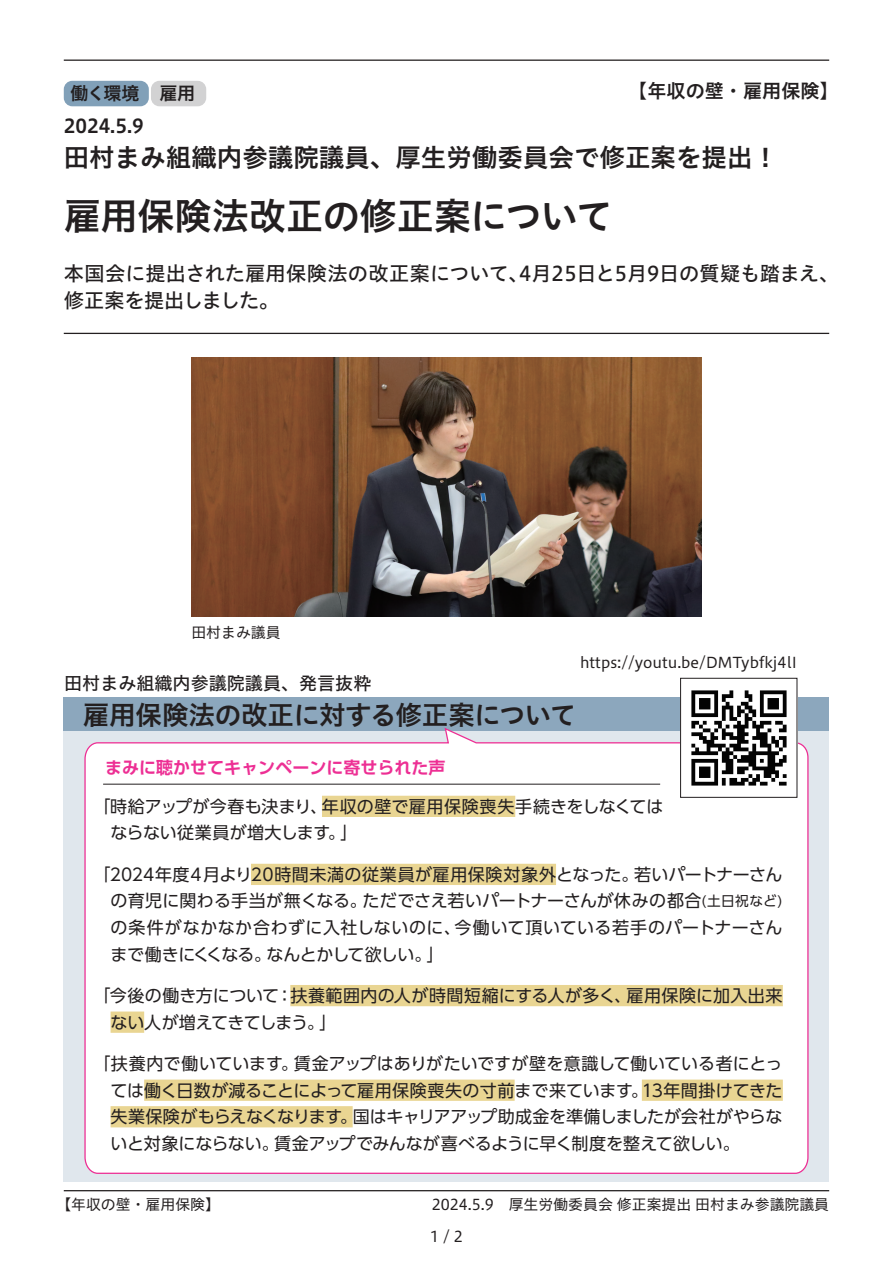
<style>
.page{position:relative;width:893px;height:1263px;background:#fff}
.page>*{position:absolute;margin:0;border:0;box-sizing:border-box;transform-origin:0 0}
.t1{font:37.2px "Hiragino UD Sans Std W6";letter-spacing:-.01em;color:#231f20}
.t2{font:26.55px "Hiragino UD Sans Std W6";letter-spacing:-.015em;color:#231f20}
.t3{font:25.5px "Hiragino UD Sans Std W6";color:#231f20}
.t4{font:20.25px/26.5px "Hiragino UD Sans Std W5";letter-spacing:-.005em;color:#231f20}
.t5{font:19.2px "Hiragino UD Sans Std W6";color:#231f20}
.t6{font:18px "Hiragino UD Sans Std W5";color:#231f20}
.t7{font:18px "Hiragino UD Sans Std W6";letter-spacing:-.045em;color:#231f20}
.t8{font:16.95px/26.5px "UD Shin Go Pr 6";color:#231f20}
.t9{font:700 16.95px "UD Shin Go Pr 6 De";color:#ed2f94}
.t10{font:14.85px/32px "Hiragino UD Sans Std W4";color:#231f20}
.s1{font-size:13.65px}
</style>
<div class="page">
<hr style="left:64px;top:60px;width:765px;height:1px;background:#231f20">
<hr style="left:64px;top:333px;width:765px;height:1px;background:#231f20">
<hr style="left:64px;top:1190px;width:765px;height:1px;background:#231f20">
<div style="left:64px;top:697px;width:765px;height:34px;background:#8ca7bd"></div>
<div style="left:64px;top:731px;width:765px;height:451px;background:#e0e7ed"></div>
<div style="left:84px;top:726px;width:725px;height:448px;background:#fff"></div>
<div style="left:64px;top:81px;width:85px;height:25px;background:#81a0b8;border-radius:9px"></div>
<div style="left:151px;top:81px;width:55px;height:25px;background:#d2d2d3;border-radius:9px"></div>
<img style="left:191px;top:357px;width:511px;height:260px">
<img style="left:682px;top:690px;width:113px;height:105px">
<div style="left:680px;top:678px;width:117px;height:119px;border:1px solid #231f20"></div>
<div style="left:322px;top:796px;width:193px;height:21px;background:#e9d592"></div>
<div style="left:251px;top:864px;width:305px;height:21px;background:#e9d592"></div>
<div style="left:290px;top:985px;width:493px;height:21px;background:#e9d592"></div>
<div style="left:111px;top:1011px;width:33px;height:22px;background:#e9d592"></div>
<div style="left:144px;top:1079px;width:371px;height:22px;background:#e9d592"></div>
<div style="left:642px;top:1079px;width:141px;height:22px;background:#e9d592"></div>
<div style="left:111px;top:1106px;width:242px;height:21px;background:#e9d592"></div>
<hr style="left:103px;top:784px;width:557px;height:1px;background:#231f20">
<p class="t7" style="left:71px;top:80px;width:126px">働く環境 雇用</p>
<p class="t5" style="left:64px;top:111px;width:81px">2024.5.9</p>
<p class="t5" style="left:628px;top:76px;width:212px">【年収の壁・雇用保険】</p>
<h3 class="t3" style="left:64px;top:138px;width:716px">田村まみ組織内参議院議員、厚生労働委員会で修正案を提出！</h3>
<h1 class="t1" style="left:64px;top:188px;width:551px">雇用保険法改正の修正案について</h1>
<p class="t4" style="left:64px;top:259px;width:777px">本国会に提出された雇用保険法の改正案について、4月25日と5月9日の質疑も踏まえ、修正案を提出しました。</p>
<p class="t10" style="left:191px;top:616px;width:91px">田村まみ議員</p>
<p class="t6" style="left:64px;top:669px;width:309px">田村まみ組織内参議院議員、発言抜粋</p>
<h2 class="t2" style="left:83px;top:694px;width:495px">雇用保険法の改正に対する修正案について</h2>
<p class="t10" style="left:580px;top:646px;width:219px">https://youtu.be/DMTybfkj4lI</p>
<p class="t9" style="left:105px;top:754px;width:342px">まみに聴かせてキャンペーンに寄せられた声</p>
<p class="t8" style="left:111px;top:792px;width:554px;text-indent:-17px">「時給アップが今春も決まり、年収の壁で雇用保険喪失手続きをしなくてはならない従業員が増大します。」</p>
<p class="t8" style="left:111px;top:860px;width:673px;text-align:justify;text-indent:-17px">「2024年度４月より20時間未満の従業員が雇用保険対象外となった。若いパートナーさんの育児に関わる手当が無くなる。ただでさえ若いパートナーさんが休みの都合<span class="s1">(土日祝など)</span>の条件がなかなか合わずに入社しないのに、今働いて頂いている若手のパートナーさんまで働きにくくなる。なんとかして欲しい。」</p>
<p class="t8" style="left:111px;top:982px;width:673px;text-indent:-17px">「今後の働き方について：扶養範囲内の人が時間短縮にする人が多く、雇用保険に加入出来ない人が増えてきてしまう。」</p>
<p class="t8" style="left:111px;top:1050px;width:673px;text-align:justify;text-indent:-17px">「扶養内で働いています。賃金アップはありがたいですが壁を意識して働いている者にとっては働く日数が減ることによって雇用保険喪失の寸前まで来ています。13年間掛けてきた失業保険がもらえなくなります。国はキャリアアップ助成金を準備しましたが会社がやらないと対象にならない。賃金アップでみんなが喜べるように早く制度を整えて欲しい。</p>
<p class="t10" style="left:56px;top:1188px;width:165px">【年収の壁・雇用保険】</p>
<p class="t10" style="left:430px;top:1188px;width:401px">2024.5.9　厚生労働委員会 修正案提出 田村まみ参議院議員<br>1 / 2</p>
</div>
